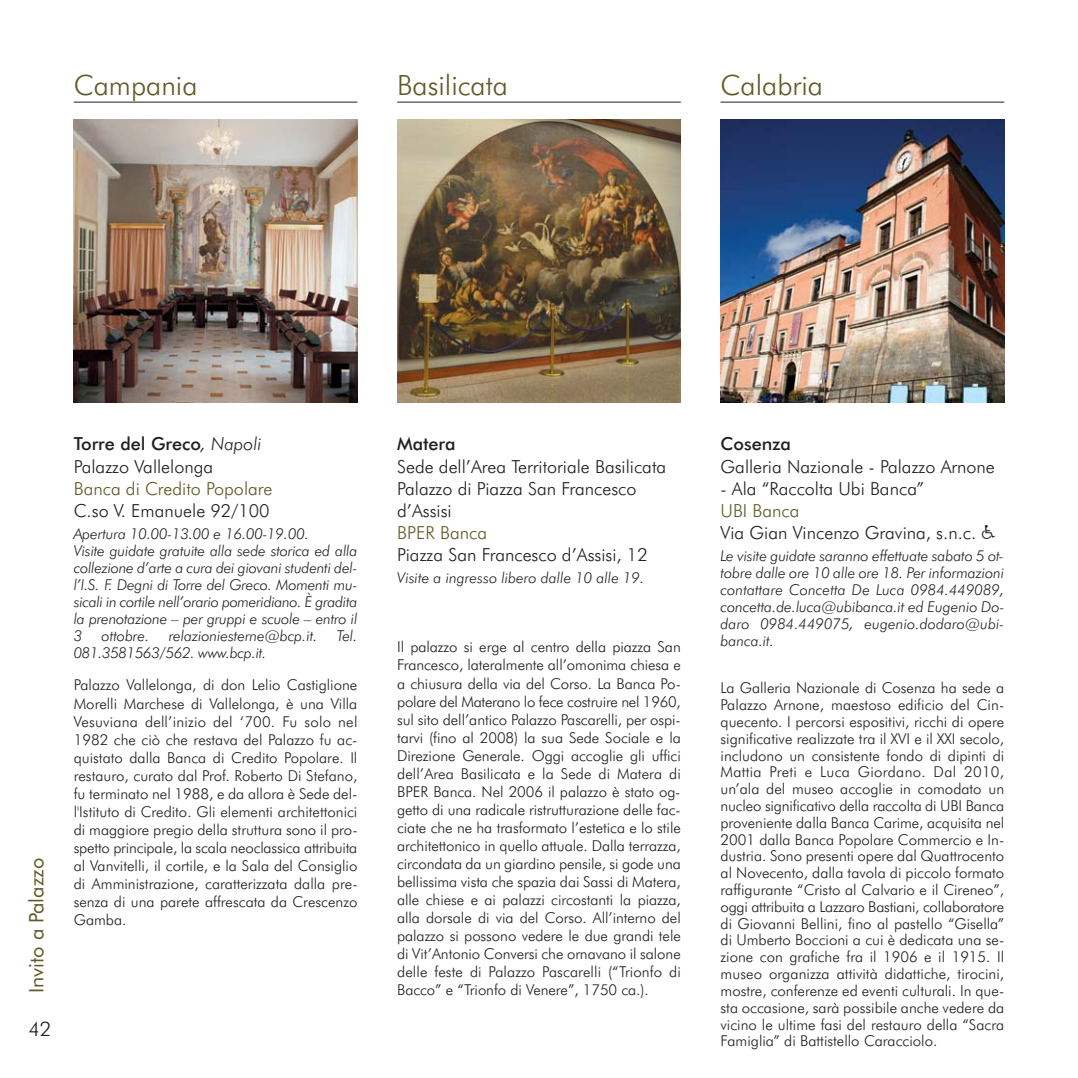
<style>
.page{position:relative;width:1078px;height:1078px;background:#fff}
.page>*{position:absolute;margin:0;border:0;box-sizing:border-box;transform-origin:0 0}
.t1{font:300 28px "Futura BT";color:#5e5b26}
.t2{font:20px "Futura BT";color:#5e5b26}
.t3{font:300 20px "Futura BT";color:#231f20}
.t4{font:300 18px/22px "Futura BT";color:#231f20}
.t5{font:300 18px "Futura BT";color:#5e5b26}
.t6{font:500 18px "Futura BT";color:#231f20}
.t7{font:300 15px/18px "Futura BT";color:#231f20;text-align:justify}
.t8{font:italic 300 15px/17px "Futura BT";letter-spacing:-.015em;color:#231f20}
.s1{font-weight:500}
.s2{font-style:italic}
.s3{color:#5e5b26}
.s4{font-family:"Carta";font-weight:400;font-size:20px}
</style>
<div class="page">
<hr style="left:397px;top:102px;width:283px;height:1px;background:#231f20">
<hr style="left:74px;top:102px;width:283px;height:1px;background:#231f20">
<img style="left:74px;top:119px;width:283px;height:284px">
<img style="left:397px;top:119px;width:283px;height:284px">
<hr style="left:720px;top:102px;width:283px;height:1px;background:#231f20">
<img style="left:720px;top:119px;width:283px;height:284px">
<h1 class="t1" style="left:74px;top:73px;width:125px">Campania</h1>
<h1 class="t1" style="left:397px;top:73px;width:112px">Basilicata</h1>
<h1 class="t1" style="left:720px;top:73px;width:104px">Calabria</h1>
<h2 class="t2" style="left:28px;top:992px;width:137px;rotate:-90deg">Invito a Palazzo</h2>
<h2 class="t3" style="left:28px;top:1020px;width:25px">42</h2>
<p class="t4" style="left:74px;top:434px;width:189px"><span class="s1">Torre del Greco</span><span class="s2">, Napoli<br></span>Palazzo Vallelonga</p>
<p class="t5" style="left:74px;top:480px;width:200px">Banca di Credito Popolare</p>
<p class="t4" style="left:74px;top:500px;width:197px">C.so V. Emanuele 92/100</p>
<p class="t8" style="left:74px;top:526px;width:285px">Apertura 10.00-13.00 e 16.00-19.00.<br>Visite guidate gratuite alla sede storica ed alla collezione d’arte a cura dei giovani studenti del&shy;l’I.S. F. Degni di Torre del Greco. Momenti mu&shy;sicali in cortile nell’orario pomeridiano. È gradita la prenotazione – per gruppi e scuole – entro il 3</p>
<p class="t8" style="left:102px;top:628px;width:49px">ottobre.</p>
<p class="t8" style="left:169px;top:628px;width:150px">relazioniesterne@bcp.it.</p>
<p class="t8" style="left:337px;top:628px;width:22px">Tel.</p>
<p class="t8" style="left:74px;top:645px;width:194px">081.3581563/562. www.bcp.it.</p>
<p class="t7" style="left:74px;top:677px;width:285px">Palazzo Vallelonga, di don Lelio Castiglione Morelli Marchese di Vallelonga, è una Villa Vesuviana dell’inizio del ‘700. Fu solo nel 1982 che ciò che restava del Palazzo fu ac&shy;quistato dalla Banca di Credito Popolare. Il restauro, curato dal Prof. Roberto Di Stefano, fu terminato nel 1988, e da allora è Sede del&shy;l'Istituto di Credito. Gli elementi architettonici di maggiore pregio della struttura sono il pro&shy;spetto principale, la scala neoclassica attribuita al Vanvitelli, il cortile, e la Sala del Consiglio di Amministrazione, caratterizzata dalla pre&shy;senza di una parete affrescata da Crescenzo Gamba.</p>
<p class="t6" style="left:397px;top:436px;width:60px">Matera</p>
<p class="t4" style="left:397px;top:456px;width:270px">Sede dell’Area Territoriale Basilicata<br>Palazzo di Piazza San Francesco d’Assisi</p>
<p class="t5" style="left:397px;top:524px;width:91px">BPER Banca</p>
<p class="t4" style="left:397px;top:544px;width:252px">Piazza San Francesco d’Assisi, 12</p>
<p class="t8" style="left:397px;top:570px;width:248px">Visite a ingresso libero dalle 10 alle 19.</p>
<p class="t7" style="left:397px;top:639px;width:285px">Il palazzo si erge al centro della piazza San Francesco, lateralmente all’omonima chiesa e a chiusura della via del Corso. La Banca Po&shy;polare del Materano lo fece costruire nel 1960, sul sito dell’antico Palazzo Pascarelli, per ospi&shy;tarvi (fino al 2008) la sua Sede Sociale e la Direzione Generale. Oggi accoglie gli uffici dell’Area Basilicata e la Sede di Matera di BPER Banca. Nel 2006 il palazzo è stato og&shy;getto di una radicale ristrutturazione delle fac&shy;ciate che ne ha trasformato l’estetica e lo stile architettonico in quello attuale. Dalla terrazza, circondata da un giardino pensile, si gode una bellissima vista che spazia dai Sassi di Matera, alle chiese e ai palazzi circostanti la piazza, alla dorsale di via del Corso. All’interno del palazzo si possono vedere le due grandi tele di Vit’Antonio Conversi che ornavano il salone delle feste di Palazzo Pascarelli (“Trionfo di Bacco” e “Trionfo di Venere”, 1750 ca.).</p>
<p class="t6" style="left:720px;top:436px;width:72px">Cosenza</p>
<p class="t4" style="left:720px;top:456px;width:276px">Galleria Nazionale - Palazzo Arnone</p>
<p class="t4" style="left:720px;top:478px;width:205px">- Ala “Raccolta Ubi Banca”</p>
<p class="t4" style="left:720px;top:500px;width:276px"><span class="s3">UBI Banca<br></span>Via Gian Vincenzo Gravina, s.n.c. <span class="s4">-</span></p>
<p class="t8" style="left:720px;top:548px;width:285px;text-align:justify">Le visite guidate saranno effettuate sabato 5 ot&shy;tobre dalle ore 10 alle ore 18. Per informazioni contattare Concetta De Luca 0984.449089, concetta.de.luca@ubibanca.it ed Eugenio Do&shy;daro 0984.449075, eugenio.dodaro@ubi&shy;banca.it.</p>
<p class="t7" style="left:720px;top:680px;width:285px;line-height:16.8px">La Galleria Nazionale di Cosenza ha sede a Palazzo Arnone, maestoso edificio del Cin&shy;quecento. I percorsi espositivi, ricchi di opere significative realizzate tra il XVI e il XXI secolo, includono un consistente fondo di dipinti di Mattia Preti e Luca Giordano. Dal 2010, un’ala del museo accoglie in comodato un nucleo significativo della raccolta di UBI Banca proveniente dalla Banca Carime, acquisita nel 2001 dalla Banca Popolare Commercio e In&shy;dustria. Sono presenti opere dal Quattrocento al Novecento, dalla tavola di piccolo formato raffigurante “Cristo al Calvario e il Cireneo”, oggi attribuita a Lazzaro Bastiani, collaboratore di Giovanni Bellini, fino al pastello “Gisella” di Umberto Boccioni a cui è dedicata una se&shy;zione con grafiche fra il 1906 e il 1915. Il museo organizza attività didattiche, tirocini, mostre, conferenze ed eventi culturali. In que&shy;sta occasione, sarà possibile anche vedere da vicino le ultime fasi del restauro della “Sacra Famiglia” di Battistello Caracciolo.</p>
</div>
